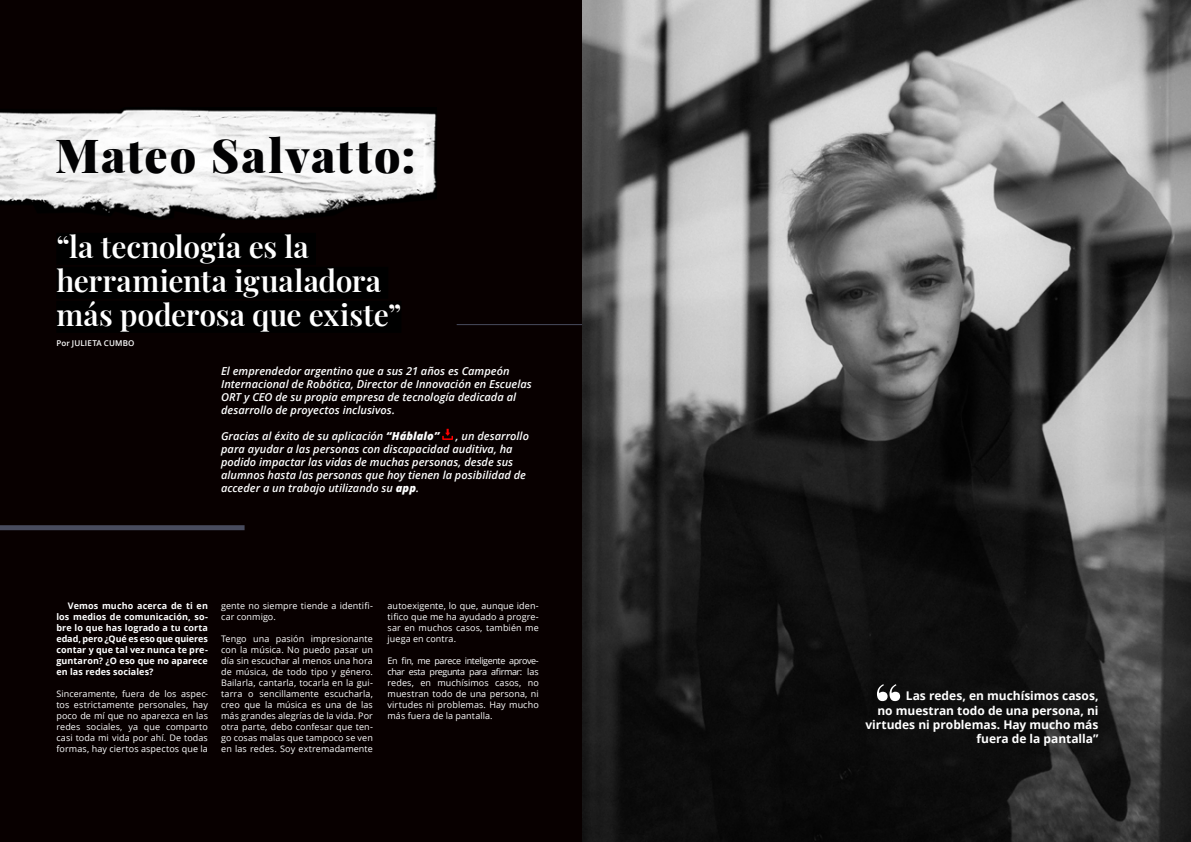
<style>
.page{position:relative;width:1191px;height:842px;background:#fff}
.page>*{position:absolute;margin:0;border:0;box-sizing:border-box;transform-origin:0 0}
.t1{font:900 46px "Playfair Display";letter-spacing:.04em;color:#020203}
.t2{font:600 30px/34px "Playfair Display";letter-spacing:-.005em;color:#fff}
.t3{font:700 12px/14px "Open Sans";letter-spacing:-.005em;color:#fff;text-align:right}
.t4{font:italic 600 11px/13px "Open Sans";color:#fff}
.t5{font:9px/11px "Open Sans";letter-spacing:.01em;color:#fff;text-align:justify}
.t6{font:700 9px/11px "Open Sans";letter-spacing:.01em;color:#fff;text-align:justify}
.t7{font:600 8px "Open Sans";letter-spacing:.015em;color:#fff}
.s1{font-weight:800}
</style>
<div class="page">
<div style="left:0;top:0;width:597px;height:842px;background:#080000"></div>
<img style="left:0;top:109px;width:437px;height:110px">
<div style="left:0;top:525px;width:244px;height:5px;background:#484b5d"></div>
<hr style="left:457px;top:324px;width:125px;height:1px;background:#484b5d">
<svg style="left:442px;top:429px;width:11px;height:11px"></svg>
<div style="left:56px;top:233px;width:260px;height:32px;background:#000"></div>
<div style="left:56px;top:267px;width:332px;height:32px;background:#000"></div>
<div style="left:56px;top:301px;width:345px;height:32px;background:#000"></div>
<img style="left:583px;top:0;width:608px;height:842px">
<svg style="left:877px;top:684px;width:23px;height:17px"></svg>
<h1 class="t1" style="left:55px;top:119px;width:362px">Mateo Salvatto:</h1>
<h2 class="t2" style="left:56px;top:227px;width:346px">“la tecnología es la herramienta igualadora más poderosa que existe”</h2>
<p class="t7" style="left:56px;top:337px;width:80px">Por JULIETA CUMBO</p>
<p class="t4" style="left:221px;top:364px;width:312px">El emprendedor argentino que a sus 21 años es Campeón Internacional de Robótica, Director de Innovación en Escuelas ORT y CEO de su propia empresa de tecnología dedicada al desarrollo de proyectos inclusivos.</p>
<p class="t4" style="left:221px;top:429px;width:220px">Gracias al éxito de su aplicación <span class="s1">“Háblalo”</span></p>
<p class="t4" style="left:221px;top:429px;width:309px;text-indent:235px">, un desarrollo para ayudar a las personas con discapacidad auditiva, ha podido impactar las vidas de muchas personas, desde sus alumnos hasta las personas que hoy tienen la posibilidad de acceder a un trabajo utilizando su <span class="s1">app</span>.</p>
<p class="t6" style="left:56px;top:600px;width:153px;text-indent:12px">Vemos mucho acerca de ti en los medios de comunicación, so&shy;bre lo que has logrado a tu corta edad, pero ¿Qué es eso que quieres contar y que tal vez nunca te pre&shy;guntaron? ¿O eso que no aparece en las redes sociales?</p>
<p class="t5" style="left:56px;top:688px;width:153px">Sinceramente, fuera de los aspec&shy;tos estrictamente personales, hay poco de mí que no aparezca en las redes sociales, ya que comparto casi toda mi vida por ahí. De todas formas, hay ciertos aspectos que la</p>
<p class="t5" style="left:221px;top:600px;width:153px">gente no siempre tiende a identifi&shy;car conmigo.</p>
<p class="t5" style="left:221px;top:633px;width:153px">Tengo una pasión impresionante con la música. No puedo pasar un día sin escuchar al menos una hora de música, de todo tipo y género.<br>Bailarla, cantarla, tocarla en la gui&shy;tarra o sencillamente escucharla, creo que la música es una de las más grandes alegrías de la vida. Por otra parte, debo confesar que ten&shy;go cosas malas que tampoco se ven en las redes. Soy extremadamente</p>
<p class="t5" style="left:387px;top:600px;width:153px">autoexigente, lo que, aunque iden&shy;tifico que me ha ayudado a progre&shy;sar en muchos casos, también me juega en contra.</p>
<p class="t5" style="left:387px;top:655px;width:153px">En fin, me parece inteligente aprove&shy;char esta pregunta para afirmar: las redes, en muchísimos casos, no muestran todo de una persona, ni virtudes ni problemas. Hay mucho más fuera de la pantalla.</p>
<h3 class="t3" style="left:865px;top:689px;width:235px">Las redes, en muchísimos casos,<br>no muestran todo de una persona, ni virtudes ni problemas. Hay mucho más fuera de la pantalla”</h3>
</div>
